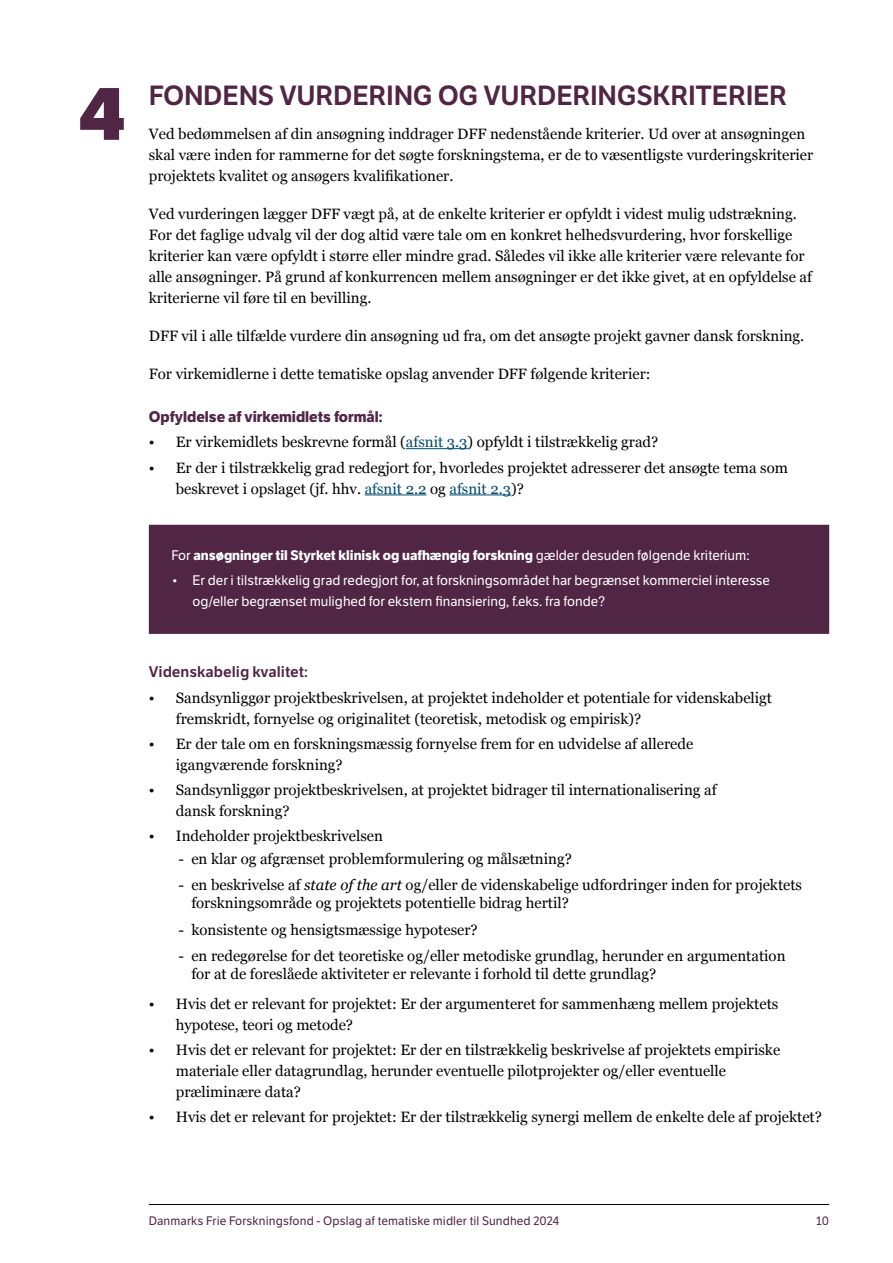
<style>
.page{position:relative;width:893px;height:1263px;background:#fff}
.page>*{position:absolute;margin:0;border:0;box-sizing:border-box;transform-origin:0 0}
.Overskrift_1__H2_tag{font:800 75px "LFT Etica";color:#512645}
.Overskrift_1__H2_tag-2{font:27px "LFT Etica SB";letter-spacing:-.01em;color:#512645}
.brød{font:15px/21px "Georgia";color:#000}
.Overksrift_5__H6_tag{font:700 15px "LFT Etica";color:#512645}
.Overksrift_5__H6_tag-2{font:15px "LFT Etica SB";color:#512645}
.box_txt{font:13.5px/21px "LFT Etica";color:#fff}
.box_txt-2{font:700 13.5px "LFT Etica";color:#fff}
.t1{font:12px "LFT Etica";letter-spacing:.01em;color:#512645}
.s1{color:#004b6d}
.s2{font-weight:400}
.s3{font-style:italic}
</style>
<div class="page">
<hr style="left:149px;top:1204px;width:680px;height:1px;background:#000">
<hr style="left:406px;top:448px;width:61px;height:1px;background:#004b6d">
<hr style="left:365px;top:495px;width:61px;height:1px;background:#004b6d">
<hr style="left:449px;top:495px;width:62px;height:1px;background:#004b6d">
<div style="left:160px;top:536px;width:658px;height:87px;background:#512645"></div>
<div style="left:149px;top:525px;width:680px;height:109px;border:22px solid #512645"></div>
<h2 class="Overskrift_1__H2_tag" style="left:78px;top:66px;width:49px">4</h2>
<h2 class="Overskrift_1__H2_tag-2" style="left:149px;top:79px;width:640px">FONDENS VURDERING OG VURDERINGSKRITERIER</h2>
<p class="brød" style="left:149px;top:122px;width:666px">Ved bedømmelsen af din ansøgning inddrager DFF nedenstående kriterier. Ud over at ansøgningen skal være inden for rammerne for det søgte forskningstema, er de to væsentligste vurderingskriterier projektets kvalitet og ansøgers kvalifikationer.</p>
<p class="brød" style="left:149px;top:202px;width:665px">Ved vurderingen lægger DFF vægt på, at de enkelte kriterier er opfyldt i videst mulig udstrækning.<br>For det faglige udvalg vil der dog altid være tale om en konkret helhedsvurdering, hvor forskellige kriterier kan være opfyldt i større eller mindre grad. Således vil ikke alle kriterier være relevante for alle ansøgninger. På grund af konkurrencen mellem ansøgninger er det ikke givet, at en opfyldelse af kriterierne vil føre til en bevilling.</p>
<p class="brød" style="left:149px;top:324px;width:657px">DFF vil i alle tilfælde vurdere din ansøgning ud fra, om det ansøgte projekt gavner dansk forskning.</p>
<p class="brød" style="left:149px;top:362px;width:503px">For virkemidlerne i dette tematiske opslag anvender DFF følgende kriterier:</p>
<h6 class="Overksrift_5__H6_tag" style="left:149px;top:408px;width:235px">Opfyldelse af virkemidlets formål:</h6>
<p class="brød" style="left:149px;top:431px;width:511px">• Er virkemidlets beskrevne formål (<span class="s1">afsnit 3.3</span>) opfyldt i tilstrækkelig grad?</p>
<p class="brød" style="left:176px;top:456px;width:614px;text-indent:-27px">• Er der i tilstrækkelig grad redegjort for, hvorledes projektet adresserer det ansøgte tema som beskrevet i opslaget (jf. hhv. <span class="s1">afsnit 2.2</span> og <span class="s1">afsnit 2.3</span>)?</p>
<p class="box_txt-2" style="left:171px;top:547px;width:580px"><span class="s2">For</span> ansøgninger til Styrket klinisk og uafhængig forskning <span class="s2">gælder desuden følgende kriterium:</span></p>
<p class="box_txt" style="left:193px;top:570px;width:579px;text-indent:-21px">• Er der i tilstrækkelig grad redegjort for, at forskningsområdet har begrænset kommerciel interesse og/eller begrænset mulighed for ekstern finansiering, f.eks. fra fonde?</p>
<h6 class="Overksrift_5__H6_tag-2" style="left:149px;top:663px;width:161px">Videnskabelig kvalitet:</h6>
<p class="brød" style="left:176px;top:686px;width:598px;text-indent:-27px">• Sandsynliggør projektbeskrivelsen, at projektet indeholder et potentiale for videnskabeligt fremskridt, fornyelse og originalitet (teoretisk, metodisk og empirisk)?</p>
<p class="brød" style="left:176px;top:733px;width:519px;text-indent:-27px">• Er der tale om en forskningsmæssig fornyelse frem for en udvidelse af allerede igangværende forskning?</p>
<p class="brød" style="left:176px;top:779px;width:542px;text-indent:-27px">• Sandsynliggør projektbeskrivelsen, at projektet bidrager til internationalisering af dansk forskning?</p>
<p class="brød" style="left:149px;top:825px;width:236px">• Indeholder projektbeskrivelsen</p>
<p class="brød" style="left:179px;top:847px;width:395px">- en klar og afgrænset problemformulering og målsætning?</p>
<p class="brød" style="left:191px;top:875px;width:612px;line-height:18px;text-indent:-13px">- en beskrivelse af <span class="s3">state of the art</span> og/eller de videnskabelige udfordringer inden for projektets forskningsområde og projektets potentielle bidrag hertil?</p>
<p class="brød" style="left:179px;top:918px;width:301px">- konsistente og hensigtsmæssige hypoteser?</p>
<p class="brød" style="left:191px;top:946px;width:596px;line-height:18px;text-indent:-13px">- en redegørelse for det teoretiske og/eller metodiske grundlag, herunder en argumentation for at de foreslåede aktiviteter er relevante i forhold til dette grundlag?</p>
<p class="brød" style="left:176px;top:992px;width:604px;text-indent:-27px">• Hvis det er relevant for projektet: Er der argumenteret for sammenhæng mellem projektets hypotese, teori og metode?</p>
<p class="brød" style="left:176px;top:1039px;width:606px;text-indent:-27px">• Hvis det er relevant for projektet: Er der en tilstrækkelig beskrivelse af projektets empiriske materiale eller datagrundlag, herunder eventuelle pilotprojekter og/eller eventuelle præliminære data?</p>
<p class="brød" style="left:149px;top:1106px;width:675px">• Hvis det er relevant for projektet: Er der tilstrækkelig synergi mellem de enkelte dele af projektet?</p>
<p class="t1" style="left:149px;top:1214px;width:412px">Danmarks Frie Forskningsfond - Opslag af tematiske midler til Sundhed 2024</p>
<p class="t1" style="left:816px;top:1214px;width:14px">10</p>
</div>
